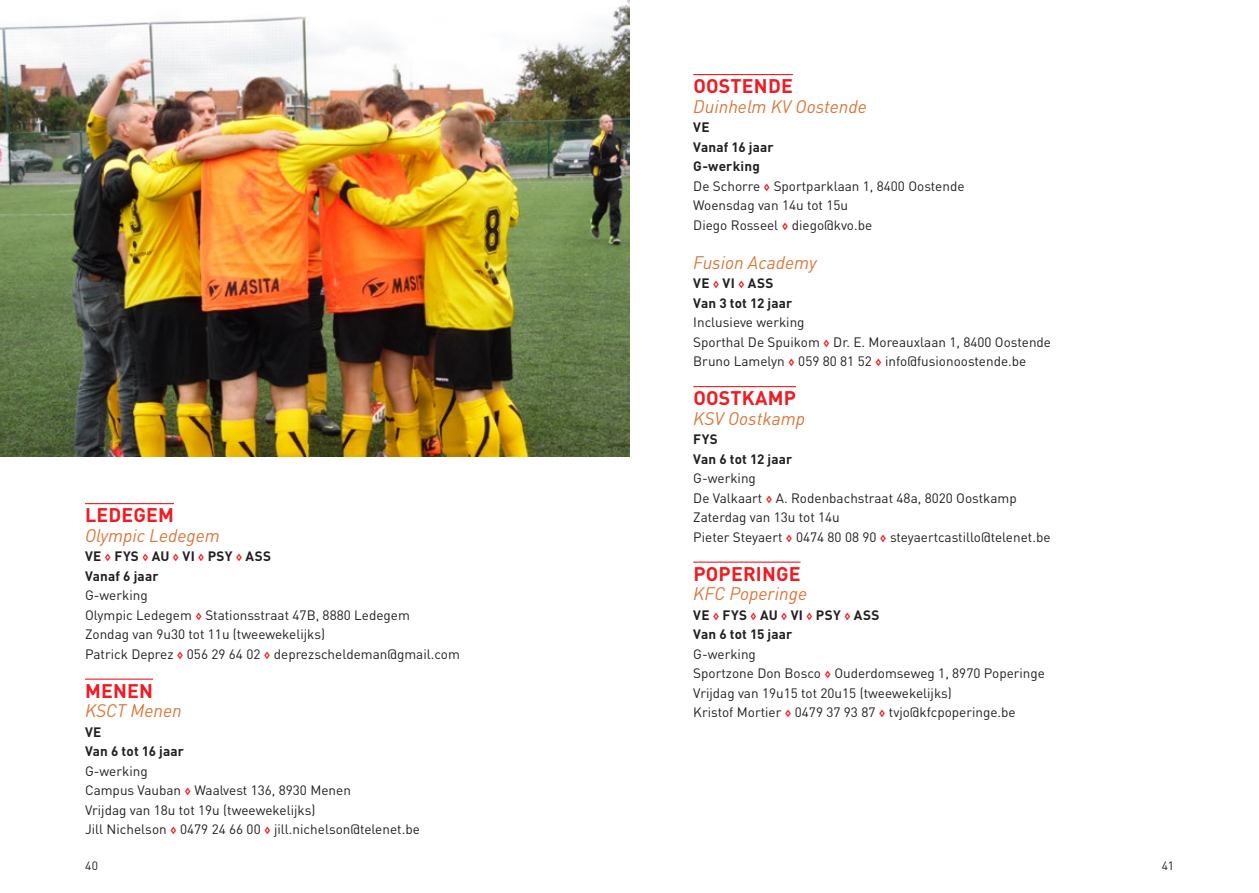
<style>
.page{position:relative;width:1259px;height:893px;background:#fff}
.page>*{position:absolute;margin:0;border:0;box-sizing:border-box;transform-origin:0 0}
._2_gemeente{font:700 19.5px "DINOT";letter-spacing:.01em;color:#ee1d23}
._3_club{font:italic 18px "DINOT";color:#da7639}
._6_body{font:13.5px "DINOT";color:#231f20}
._4_vetjes{font:700 13.5px "DINOT";letter-spacing:.01em;color:#231f20}
._4_vetjes-2{font:700 13.5px "DINOT";letter-spacing:.03em;color:#231f20}
.t1{font:12px "DINOT";color:#231f20}
.s1{font-size:10.5px;color:#ee1d23}
.s2{font-weight:700;font-size:10.5px;color:#ee1d23}
</style>
<div class="page">
<hr style="left:693px;top:74px;width:100px;height:1px;background:#ee1d23">
<hr style="left:693px;top:386px;width:103px;height:1px;background:#ee1d23">
<hr style="left:693px;top:562px;width:107px;height:1px;background:#ee1d23">
<hr style="left:85px;top:503px;width:89px;height:1px;background:#ee1d23">
<hr style="left:85px;top:679px;width:68px;height:1px;background:#ee1d23">
<img style="left:0;top:0;width:629px;height:457px">
<p class="_2_gemeente" style="left:85px;top:502px;width:90px">LEDEGEM</p>
<p class="_3_club" style="left:85px;top:523px;width:136px">Olympic Ledegem</p>
<p class="_4_vetjes-2" style="left:85px;top:547px;width:187px">VE <span class="s1">◊</span> FYS <span class="s1">◊</span> AU <span class="s1">◊</span> VI <span class="s1">◊</span> PSY <span class="s1">◊</span> ASS</p>
<p class="_4_vetjes" style="left:85px;top:566px;width:75px">Vanaf 6 jaar</p>
<p class="_6_body" style="left:85px;top:586px;width:64px">G-werking</p>
<p class="_6_body" style="left:85px;top:605px;width:326px">Olympic Ledegem <span class="s2">◊</span> Stationsstraat 47B, 8880 Ledegem</p>
<p class="_6_body" style="left:85px;top:625px;width:242px">Zondag van 9u30 tot 11u (tweewekelijks)</p>
<p class="_6_body" style="left:85px;top:644px;width:376px">Patrick Deprez <span class="s2">◊</span> 056 29 64 02 <span class="s2">◊</span> deprezscheldeman@gmail.com</p>
<p class="_2_gemeente" style="left:85px;top:677px;width:69px">MENEN</p>
<p class="_3_club" style="left:85px;top:698px;width:98px">KSCT Menen</p>
<p class="_4_vetjes" style="left:85px;top:722px;width:18px">VE</p>
<p class="_4_vetjes" style="left:85px;top:742px;width:100px">Van 6 tot 16 jaar</p>
<p class="_6_body" style="left:85px;top:761px;width:64px">G-werking</p>
<p class="_6_body" style="left:85px;top:781px;width:267px">Campus Vauban <span class="s2">◊</span> Waalvest 136, 8930 Menen</p>
<p class="_6_body" style="left:85px;top:800px;width:232px">Vrijdag van 18u tot 19u (tweewekelijks)</p>
<p class="_6_body" style="left:85px;top:820px;width:336px">Jill Nichelson <span class="s2">◊</span> 0479 24 66 00 <span class="s2">◊</span> jill.nichelson@telenet.be</p>
<p class="_2_gemeente" style="left:693px;top:73px;width:101px">OOSTENDE</p>
<p class="_3_club" style="left:693px;top:94px;width:175px">Duinhelm KV Oostende</p>
<p class="_4_vetjes" style="left:693px;top:118px;width:18px">VE</p>
<p class="_4_vetjes" style="left:693px;top:137px;width:82px">Vanaf 16 jaar</p>
<p class="_4_vetjes" style="left:693px;top:157px;width:68px">G-werking</p>
<p class="_6_body" style="left:693px;top:176px;width:273px">De Schorre <span class="s2">◊</span> Sportparklaan 1, 8400 Oostende</p>
<p class="_6_body" style="left:693px;top:196px;width:156px">Woensdag van 14u tot 15u</p>
<p class="_6_body" style="left:693px;top:215px;width:180px">Diego Rosseel <span class="s2">◊</span> diego@kvo.be</p>
<p class="_3_club" style="left:693px;top:250px;width:125px">Fusion Academy</p>
<p class="_4_vetjes" style="left:693px;top:274px;width:82px">VE <span class="s1">◊</span> VI <span class="s1">◊</span> ASS</p>
<p class="_4_vetjes" style="left:693px;top:293px;width:100px">Van 3 tot 12 jaar</p>
<p class="_6_body" style="left:693px;top:313px;width:113px">Inclusieve werking</p>
<p class="_6_body" style="left:693px;top:332px;width:359px">Sporthal De Spuikom <span class="s2">◊</span> Dr. E. Moreauxlaan 1, 8400 Oostende</p>
<p class="_6_body" style="left:693px;top:352px;width:334px">Bruno Lamelyn <span class="s2">◊</span> 059 80 81 52 <span class="s2">◊</span> info@fusionoostende.be</p>
<p class="_2_gemeente" style="left:693px;top:385px;width:104px">OOSTKAMP</p>
<p class="_3_club" style="left:693px;top:406px;width:113px">KSV Oostkamp</p>
<p class="_4_vetjes" style="left:693px;top:430px;width:26px">FYS</p>
<p class="_4_vetjes" style="left:693px;top:449px;width:100px">Van 6 tot 12 jaar</p>
<p class="_6_body" style="left:693px;top:469px;width:64px">G-werking</p>
<p class="_6_body" style="left:693px;top:488px;width:325px">De Valkaart <span class="s2">◊</span> A. Rodenbachstraat 48a, 8020 Oostkamp</p>
<p class="_6_body" style="left:693px;top:508px;width:148px">Zaterdag van 13u tot 14u</p>
<p class="_6_body" style="left:693px;top:527px;width:359px">Pieter Steyaert <span class="s2">◊</span> 0474 80 08 90 <span class="s2">◊</span> steyaertcastillo@telenet.be</p>
<p class="_2_gemeente" style="left:693px;top:560px;width:109px">POPERINGE</p>
<p class="_3_club" style="left:693px;top:581px;width:115px">KFC Poperinge</p>
<p class="_4_vetjes-2" style="left:693px;top:605px;width:187px">VE <span class="s1">◊</span> FYS <span class="s1">◊</span> AU <span class="s1">◊</span> VI <span class="s1">◊</span> PSY <span class="s1">◊</span> ASS</p>
<p class="_4_vetjes" style="left:693px;top:625px;width:101px">Van 6 tot 15 jaar</p>
<p class="_6_body" style="left:693px;top:644px;width:64px">G-werking</p>
<p class="_6_body" style="left:693px;top:664px;width:353px">Sportzone Don Bosco <span class="s2">◊</span> Ouderdomseweg 1, 8970 Poperinge</p>
<p class="_6_body" style="left:693px;top:683px;width:260px">Vrijdag van 19u15 tot 20u15 (tweewekelijks)</p>
<p class="_6_body" style="left:693px;top:703px;width:324px">Kristof Mortier <span class="s2">◊</span> 0479 37 93 87 <span class="s2">◊</span> tvjo@kfcpoperinge.be</p>
<p class="t1" style="left:85px;top:857px;width:15px">40</p>
<p class="t1" style="left:1162px;top:857px;width:13px">41</p>
</div>
